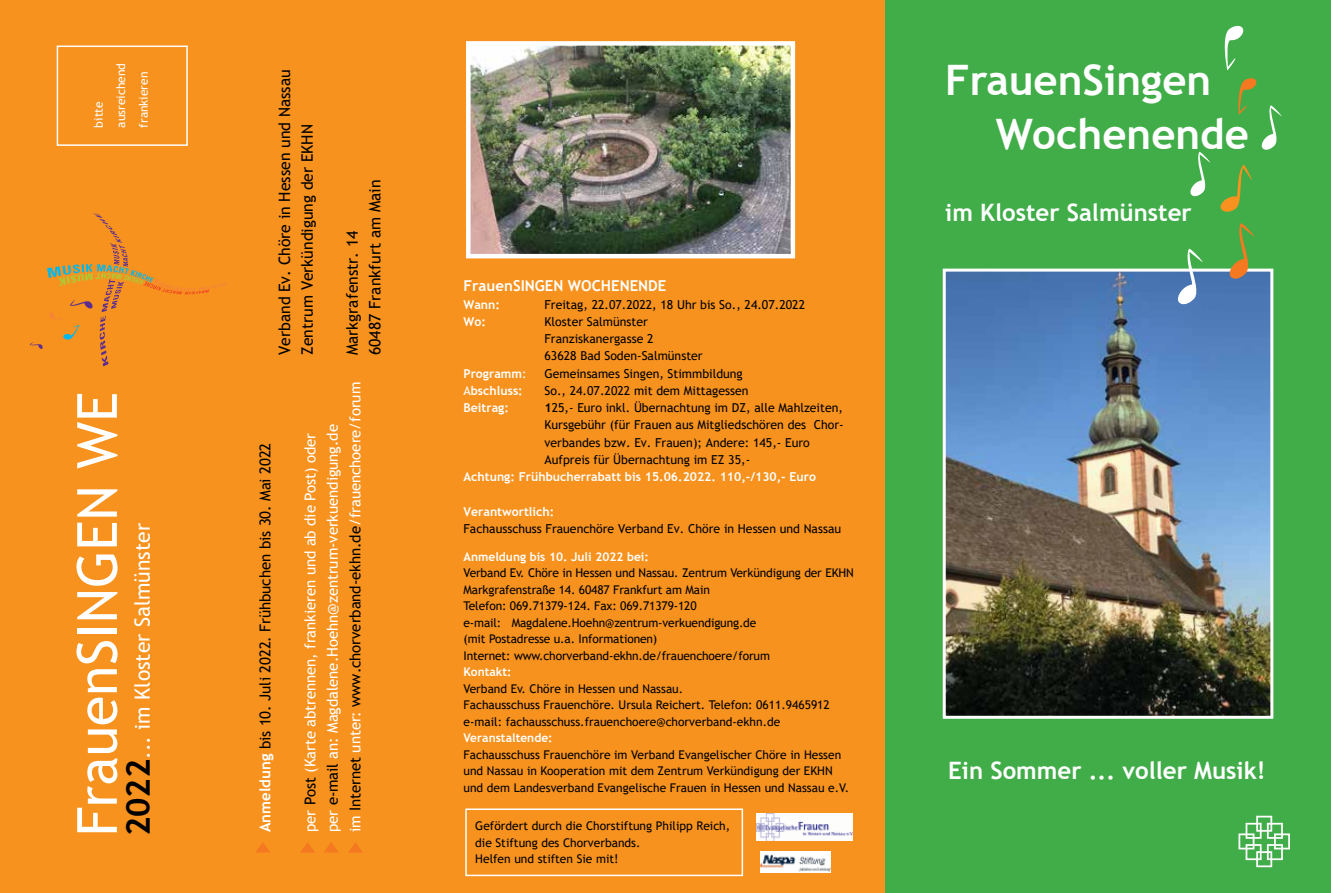
<style>
.page{position:relative;width:1331px;height:893px;background:#fff}
.page>*{position:absolute;margin:0;border:0;box-sizing:border-box;transform-origin:0 0}
.t1{font:55.5px "Trebuchet MS";color:#fff}
.t2{font:700 42px/54px "Trebuchet MS";color:#fff}
.t3{font:700 24px "Trebuchet MS";color:#fff}
.t4{font:21px "Trebuchet MS";color:#fff}
.t5{font:15.75px/22.5px "Trebuchet MS";color:#000}
.t6{font:15px/22.5px "Trebuchet MS";letter-spacing:-.005em;color:#fff}
.t7{font:15px "Trebuchet MS";letter-spacing:-.005em;color:#000}
.t8{font:700 15px "Trebuchet MS";color:#fff}
.t9{font:12.3px/17.2px "Trebuchet MS";color:#000}
.t10{font:700 12.3px "Trebuchet MS";color:#fff}
.t11{font:12px/16.5px "Trebuchet MS";color:#000}
.t12{font:700 12px "Trebuchet MS";color:#fff}
.t13{font:12px/22.5px "Trebuchet MS";color:#fff}
.s1{font-weight:700;font-size:33px;color:#000}
.s2{font-weight:700;color:#fff}
.s3{color:#000}
.s4{font-weight:400}
.s5{font-weight:700}
.s6{font-style:inherit}
</style>
<div class="page">
<div style="left:885px;top:0;width:446px;height:893px;background:#41ad49"></div>
<svg style="left:1238px;top:816px;width:52px;height:51px"></svg>
<div style="left:0;top:0;width:884px;height:893px;background:#f7921e"></div>
<svg style="left:1220px;top:165px;width:32px;height:47px"></svg>
<svg style="left:1190px;top:151px;width:21px;height:46px"></svg>
<svg style="left:1238px;top:78px;width:44px;height:72px"></svg>
<svg style="left:1224px;top:25px;width:20px;height:45px"></svg>
<img style="left:947px;top:273px;width:322px;height:442px">
<div style="left:943px;top:269px;width:330px;height:450px;border:3px solid #fff"></div>
<img style="left:471px;top:46px;width:319px;height:207px">
<div style="left:466px;top:41px;width:329px;height:217px;border:4px solid #fff"></div>
<svg style="left:1217px;top:223px;width:39px;height:119px"></svg>
<svg style="left:1176px;top:248px;width:28px;height:58px"></svg>
<div style="left:57px;top:46px;width:131px;height:100px;border:2px solid #fff"></div>
<svg style="left:256px;top:842px;width:14px;height:10px"></svg>
<svg style="left:300px;top:842px;width:15px;height:11px"></svg>
<svg style="left:324px;top:842px;width:14px;height:10px"></svg>
<svg style="left:348px;top:842px;width:15px;height:11px"></svg>
<svg style="left:30px;top:213px;width:196px;height:153px"></svg>
<div style="left:465px;top:808px;width:278px;height:68px;border:2px solid #fff"></div>
<img style="left:760px;top:851px;width:71px;height:22px">
<img style="left:757px;top:814px;width:95px;height:27px">
<p class="t13" style="left:87px;top:128px;width:66px;rotate:-90deg">bitte ausreichend frankieren</p>
<h1 class="t1" style="left:62px;top:836px;width:440px;rotate:-90deg">FrauenSi ngen WE</h1>
<h3 class="t4" style="left:129px;top:836px;width:314px;rotate:-90deg"><span class="s1">2022</span>... im Kloster Salmünster</h3>
<h3 class="t5" style="left:273px;top:355px;width:287px;rotate:-90deg">Verband Ev. Chöre in Hessen und Nassau<br>Zentrum Verkündigung der EKHN</h3>
<h3 class="t5" style="left:341px;top:355px;width:177px;rotate:-90deg">Markgrafenstr. 14<br>60487 Frankfurt am Main</h3>
<p class="t7" style="left:256px;top:832px;width:391px;rotate:-90deg"><span class="s2">Anmeldung</span> bis 10. Juli 2022. Frühbuchen bis 30. Mai 2022</p>
<p class="t6" style="left:299px;top:832px;width:451px;rotate:-90deg">per <span class="s3">Post</span> (Karte abtrennen, frankieren und ab die Post) oder<br>per <span class="s3">e-mail</span> an: Magdalene.Hoehn@zentrum-verkuendigung.de<br>im <span class="s3">Internet</span> unter: <span class="s3">www.chorverband-ekhn.de</span>/frauenchoere/forum</p>
<p class="t8" style="left:463px;top:277px;width:203px">FrauenSingen Wochenende</p>
<p class="t10" style="left:463px;top:297px;width:38px">Wann:</p>
<p class="t9" style="left:544px;top:296px;width:262px">Freitag, 22.07.2022, 18 Uhr bis So., 24.07.2022</p>
<p class="t10" style="left:463px;top:314px;width:24px">Wo:</p>
<p class="t9" style="left:544px;top:313px;width:160px">Kloster Salmünster<br>Franziskanergasse 2<br>63628 Bad Soden-Salmünster</p>
<p class="t10" style="left:463px;top:366px;width:65px">Programm<span class="s4">:</span></p>
<p class="t9" style="left:544px;top:364px;width:200px">Gemeinsames Singen, Stimmbildung</p>
<p class="t10" style="left:463px;top:383px;width:61px"><span class="s4">A</span>bschluss:</p>
<p class="t9" style="left:544px;top:382px;width:205px">So., 24.07.2022 mit dem Mittagessen</p>
<p class="t10" style="left:463px;top:400px;width:47px">Beitrag:</p>
<p class="t9" style="left:544px;top:399px;width:300px"><span class="s5">1</span>25,- Euro inkl. Übernachtung im DZ, alle Mahlzeiten,</p>
<p class="t9" style="left:544px;top:416px;width:301px">Kursgebühr (für Frauen aus Mitgliedschören des Chor-</p>
<p class="t9" style="left:544px;top:433px;width:267px">verbandes bzw. Ev. Frauen); Andere: 145,- Euro</p>
<p class="t9" style="left:544px;top:451px;width:207px">Aufpreis für Übernachtung im EZ 35,-</p>
<p class="t10" style="left:463px;top:469px;width:354px">Achtung: Frühbucherrabatt bis <span class="s6">15.06.</span>2022. 110,-/130,- Euro</p>
<p class="t10" style="left:463px;top:503px;width:92px">Verantwortlich:</p>
<p class="t9" style="left:463px;top:520px;width:379px">Fachausschuss Frauenchöre Verband Ev. Chöre in Hessen und Nassau</p>
<p class="t12" style="left:463px;top:549px;width:187px">Anmeldung bis 10. Juli 2022 bei:</p>
<p class="t11" style="left:463px;top:564px;width:390px">Verband Ev. Chöre in Hessen und Nassau. Zentrum Verkündigung der EKHN Markgrafenstraße 14. 60487 Frankfurt am Main<br>Telefon: 069.71379-124. Fax: 069.71379-120<br>e-mail: Magdalene.Hoehn@zentrum-verkuendigung.de<br>(mit Postadresse u.a. Informationen)<br>Internet: www.chorverband-ekhn.de/frauenchoere/forum</p>
<p class="t12" style="left:463px;top:664px;width:50px">Kontakt:</p>
<p class="t11" style="left:463px;top:680px;width:368px">Verband Ev. Chöre in Hessen und Nassau.<br>Fachausschuss Frauenchöre. Ursula Reichert. Telefon: 0611.9465912 e-mail: fachausschuss.frauenchoere@chorverband-ekhn.de</p>
<p class="t12" style="left:463px;top:730px;width:91px">Veranstaltende:</p>
<p class="t11" style="left:463px;top:746px;width:387px">Fachausschuss Frauenchöre im Verband Evangelischer Chöre in Hessen und Nassau in Kooperation mit dem Zentrum Verkündigung der EKHN und dem Landesverband Evangelische Frauen in Hessen und Nassau e.V.</p>
<p class="t11" style="left:475px;top:818px;width:256px">Gefördert durch die Chorstiftung Philipp Reich, die Stiftung des Chorverbands.<br>Helfen und stiften Sie mit!</p>
<h2 class="t2" style="left:996px;top:53px;width:254px;text-indent:-51px">FrauenSingen<br>Wochenende</h2>
<h3 class="t3" style="left:945px;top:198px;width:248px">im Kloster Salmünster</h3>
<h3 class="t3" style="left:948px;top:755px;width:319px">Ein Sommer ... voller Musik!</h3>
</div>
